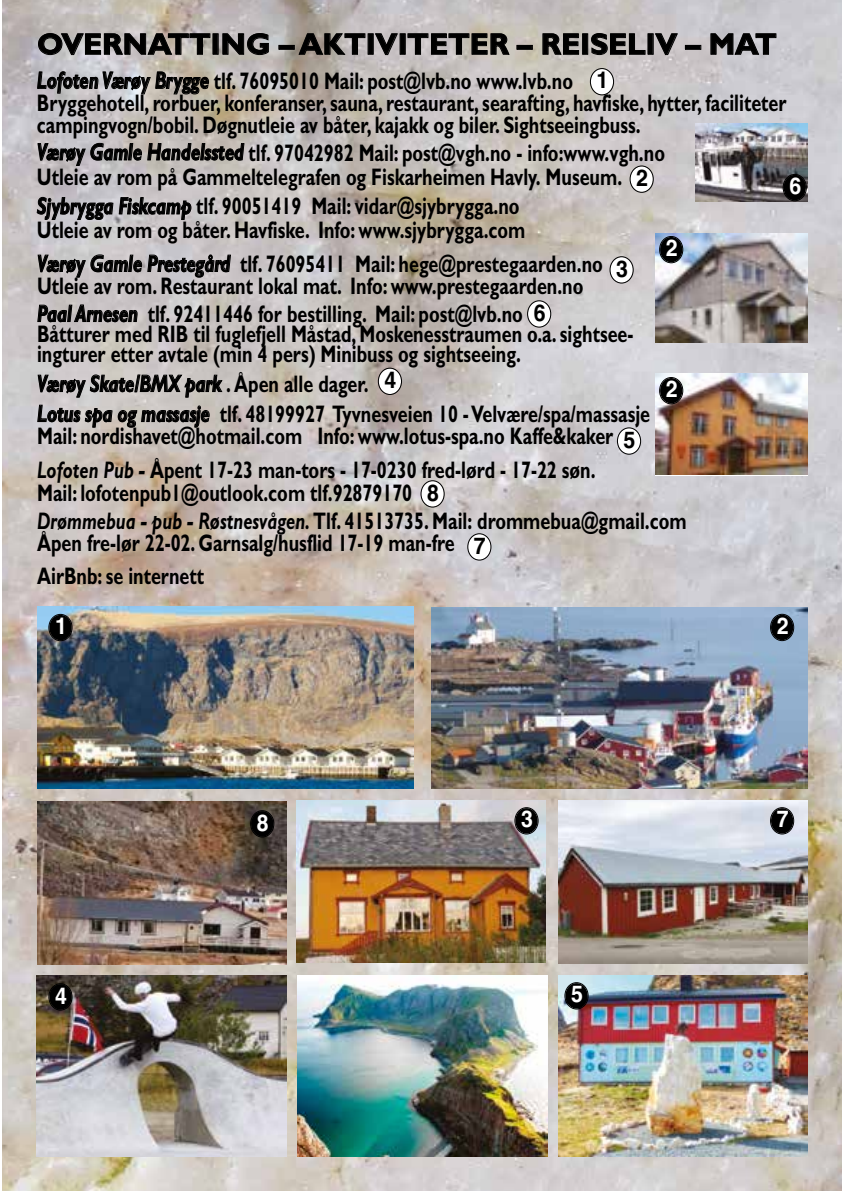
<style>
.page{position:relative;width:842px;height:1191px;background:#fff}
.page>*{position:absolute;margin:0;border:0;box-sizing:border-box;transform-origin:0 0}
.t1{font:700 30px "Gill Sans";color:#000}
.t2{font:700 24px/22px "Gill Sans";color:#000;scale:.75 1}
.t3{font:700 23.2px "Helvetica";color:#fff;scale:.92 1}
.t4{font:700 23.2px "Helvetica";color:#000;scale:.92 1}
.s1{font-style:italic}
</style>
<div class="page">
<img style="left:3px;top:0;width:839px;height:1191px">
<img style="left:37px;top:975px;width:249px;height:182px">
<img style="left:38px;top:607px;width:375px;height:181px">
<img style="left:38px;top:802px;width:248px;height:162px">
<img style="left:558px;top:801px;width:250px;height:162px">
<img style="left:296px;top:800px;width:250px;height:162px">
<img style="left:298px;top:975px;width:249px;height:182px">
<img style="left:558px;top:975px;width:249px;height:181px">
<img style="left:432px;top:607px;width:376px;height:181px">
<svg style="left:38px;top:33px;width:173px;height:22px;background:#9b9796"></svg>
<div style="left:213px;top:33px;width:6px;height:22px;border:1px solid #000"></div>
<svg style="left:222px;top:33px;width:47px;height:22px"></svg>
<div style="left:278px;top:45px;width:17px;height:5px;border:1px solid #000"></div>
<svg style="left:298px;top:33px;width:68px;height:22px"></svg>
<div style="left:368px;top:33px;width:6px;height:22px;border:1px solid #000"></div>
<svg style="left:374px;top:33px;width:24px;height:22px"></svg>
<div style="left:400px;top:33px;width:6px;height:22px;border:1px solid #000"></div>
<svg style="left:407px;top:33px;width:103px;height:22px;background:#9c9894"></svg>
<div style="left:516px;top:45px;width:17px;height:5px;border:1px solid #000"></div>
<svg style="left:542px;top:33px;width:37px;height:22px"></svg>
<div style="left:582px;top:33px;width:6px;height:22px;border:1px solid #000"></div>
<svg style="left:591px;top:33px;width:55px;height:22px"></svg>
<div style="left:648px;top:33px;width:6px;height:22px;border:1px solid #000"></div>
<svg style="left:654px;top:33px;width:24px;height:22px"></svg>
<div style="left:685px;top:45px;width:16px;height:5px;border:1px solid #000"></div>
<svg style="left:710px;top:33px;width:67px;height:22px"></svg>
<svg style="left:37px;top:69px;width:172px;height:26px;background:#9a9795"></svg>
<svg style="left:37px;top:141px;width:208px;height:25px;background:#979391"></svg>
<svg style="left:37px;top:195px;width:155px;height:25px;background:#969496"></svg>
<svg style="left:37px;top:252px;width:194px;height:26px;background:#9c999b"></svg>
<svg style="left:37px;top:302px;width:101px;height:20px;background:#908c8d"></svg>
<svg style="left:37px;top:374px;width:186px;height:54px;background:#a4a09e"></svg>
<img style="left:656px;top:233px;width:151px;height:109px">
<img style="left:656px;top:373px;width:152px;height:101px">
<img style="left:696px;top:124px;width:112px;height:78px">
<svg style="left:48px;top:614px;width:25px;height:27px"></svg>
<svg style="left:770px;top:614px;width:24px;height:27px"></svg>
<svg style="left:514px;top:807px;width:25px;height:27px"></svg>
<svg style="left:770px;top:807px;width:24px;height:27px"></svg>
<svg style="left:250px;top:810px;width:24px;height:27px"></svg>
<svg style="left:564px;top:982px;width:25px;height:27px"></svg>
<svg style="left:48px;top:983px;width:25px;height:27px"></svg>
<svg style="left:659px;top:236px;width:24px;height:27px"></svg>
<svg style="left:659px;top:377px;width:24px;height:27px"></svg>
<svg style="left:783px;top:174px;width:24px;height:27px"></svg>
<svg style="left:590px;top:68px;width:24px;height:27px"></svg>
<svg style="left:630px;top:165px;width:24px;height:28px"></svg>
<svg style="left:609px;top:256px;width:25px;height:27px"></svg>
<svg style="left:617px;top:427px;width:24px;height:28px"></svg>
<svg style="left:420px;top:480px;width:25px;height:27px"></svg>
<svg style="left:467px;top:533px;width:24px;height:27px"></svg>
<svg style="left:527px;top:300px;width:24px;height:28px"></svg>
<svg style="left:378px;top:368px;width:24px;height:27px"></svg>
<p class="t1" style="left:37px;top:26px;width:741px">OVERNATTING – AKTIVITETER – REISELIV – MAT</p>
<p class="t2" style="left:37px;top:70px;width:1001px"><span class="s1">Lofoten Værøy Brygge</span> tlf. 76095010 Mail: post@lvb.no www.lvb.no<br>Bryggehotell, rorbuer, konferanser, sauna, restaurant, searafting, havfiske, hytter, faciliteter campingvogn/bobil. Døgnutleie av båter, kajakk og biler. Sightseeingbuss.</p>
<p class="t2" style="left:37px;top:141px;width:839px;line-height:24px"><span class="s1">Værøy Gamle Handelssted</span> tlf. 97042982 Mail: post@vgh.no - info:www.vgh.no<br>Utleie av rom på Gammeltelegrafen og Fiskarheimen Havly. Museum.</p>
<p class="t2" style="left:37px;top:195px;width:653px;line-height:24px"><span class="s1">Sjybrygga Fiskcamp</span> tlf. 90051419 Mail: vidar@sjybrygga.no<br>Utleie av rom og båter. Havfiske. Info: www.sjybrygga.com</p>
<p class="t2" style="left:37px;top:254px;width:756px"><span class="s1">Værøy Gamle Prestegård</span> tlf. 76095411 Mail: hege@prestegaarden.no<br>Utleie av rom. Restaurant lokal mat. Info: www.prestegaarden.no</p>
<p class="t2" style="left:37px;top:305px;width:797px;line-height:20px"><span class="s1">Paal Arnesen</span> tlf. 92411446 for bestilling. Mail: post@lvb.no<br>Båtturer med RIB til fuglefjell Måstad, Moskenesstraumen o.a. sightsee&shy;ingturer etter avtale (min 4 pers) Minibuss og sightseeing.</p>
<p class="t2" style="left:37px;top:369px;width:819px;line-height:30.6px"><span class="s1">Værøy Skate/BMX park</span> . Åpen alle dager.<br><span class="s1">Lotus spa og massasje</span> tlf. 48199927 Tyvnesveien 10 - Velvære/spa/massasje</p>
<p class="t2" style="left:37px;top:420px;width:770px;line-height:33.8px">Mail: nordishavet@hotmail.com Info: www.lotus-spa.no Kaffe&amp;kaker<br><span class="s1">Lofoten Pub -</span> Åpent 17-23 man-tors - 17-0230 fred-lørd - 17-22 søn.</p>
<p class="t2" style="left:37px;top:479px;width:868px;line-height:27.8px">Mail: lofotenpub1@outlook.com tlf.92879170<br><span class="s1">Drømmebua - pub - Røstnesvågen.</span> Tlf. 41513735. Mail: drommebua@gmail.com</p>
<p class="t2" style="left:37px;top:527px;width:558px;line-height:32.8px">Åpen fre-lør 22-02. Garnsalg/husflid 17-19 man-fre<br>AirBnb: se internett</p>
<p class="t3" style="left:55px;top:607px;width:14px">1</p>
<p class="t3" style="left:777px;top:607px;width:14px">2</p>
<p class="t4" style="left:596px;top:61px;width:14px">1</p>
<p class="t4" style="left:636px;top:159px;width:14px">2</p>
<p class="t3" style="left:789px;top:167px;width:14px">6</p>
<p class="t3" style="left:666px;top:229px;width:14px">2</p>
<p class="t4" style="left:616px;top:250px;width:14px">3</p>
<p class="t4" style="left:534px;top:294px;width:14px">6</p>
<p class="t4" style="left:384px;top:361px;width:14px">4</p>
<p class="t3" style="left:666px;top:370px;width:14px">2</p>
<p class="t4" style="left:624px;top:421px;width:14px">5</p>
<p class="t4" style="left:427px;top:473px;width:14px">8</p>
<p class="t4" style="left:474px;top:526px;width:14px">7</p>
<p class="t3" style="left:257px;top:803px;width:14px">8</p>
<p class="t3" style="left:521px;top:800px;width:14px">3</p>
<p class="t3" style="left:777px;top:800px;width:14px">7</p>
<p class="t3" style="left:55px;top:976px;width:14px">4</p>
<p class="t3" style="left:571px;top:975px;width:14px">5</p>
</div>
